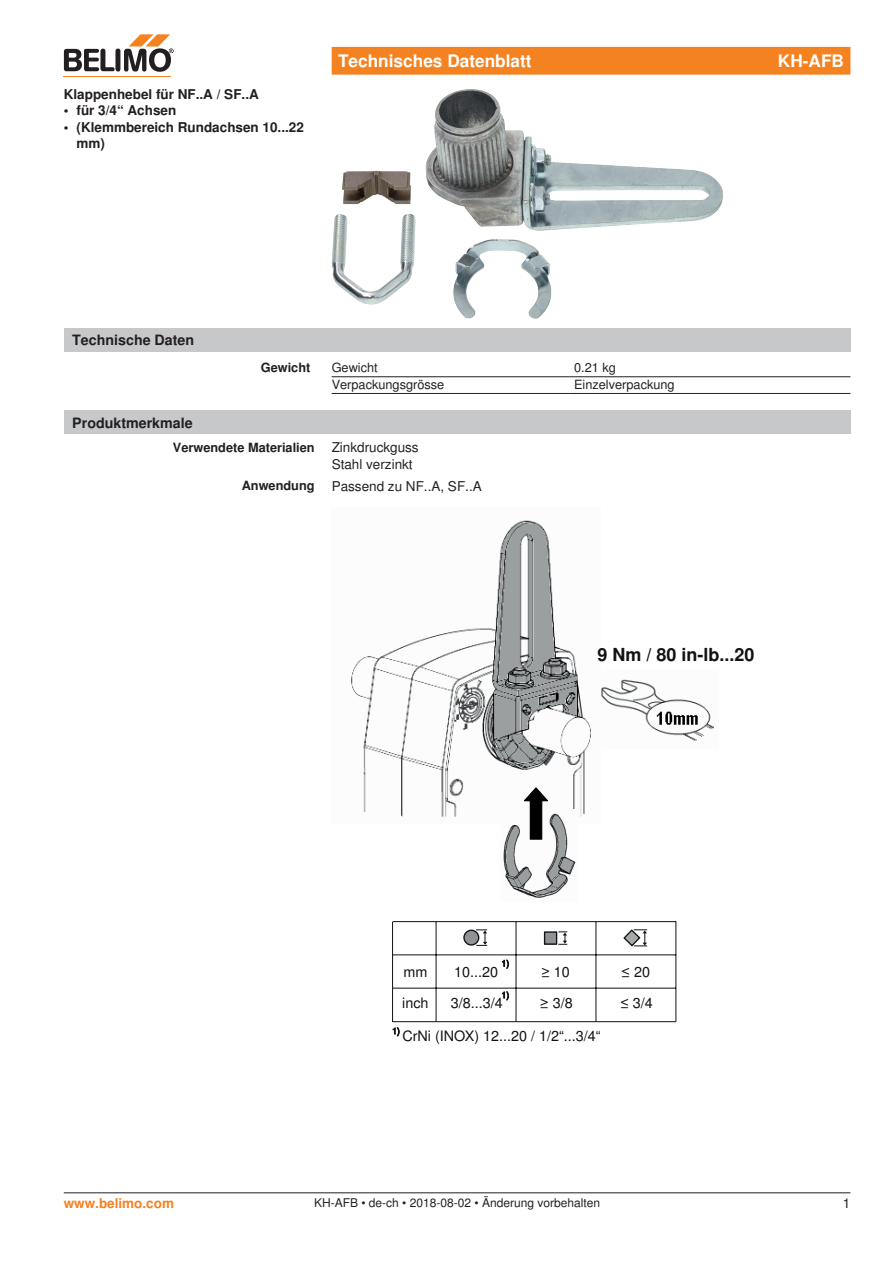
<style>
.page{position:relative;width:893px;height:1263px;background:#fff}
.page>*{position:absolute;margin:0;border:0;box-sizing:border-box;transform-origin:0 0}
.t1{font:700 18px "Nimbus Sans BEL";color:#0f1313}
.Rechtsbündig{font:700 17.25px "Nimbus Sans BEL";color:#fff}
.t2{font:14.4px/31.7px "Nimbus Sans BEL";color:#0f1313}
.t3{font:700 14.25px "Nimbus Sans BEL";color:#231f20}
.Bulletpoints{font:700 13.5px/16.2px "Nimbus Sans BEL";color:#231f20}
.Rechtsbündig_Footer{font:13.5px "Nimbus Sans BEL";color:#231f20}
.Einleitungstext{font:700 13.5px "Nimbus Sans BEL";color:#231f20}
.t4{font:700 13.5px "Nimbus Sans BEL";color:#f58220}
.Rechtsbündig-2{font:700 12.75px "Nimbus Sans BEL";color:#231f20}
.Tabellentext_Technis{font:12.75px "Nimbus Sans BEL";color:#231f20}
.Tabellentext_1mm_Ein{font:12.75px "Nimbus Sans BEL";color:#231f20}
.Footer_EU_center{font:12px "Nimbus Sans BEL";color:#231f20}
.t5{font:8.7px "Nimbus Sans BEL";color:#0f1313}
</style>
<div class="page">
<hr style="left:64px;top:76px;width:107px;height:1px;background:#f58220">
<svg style="left:64px;top:34px;width:110px;height:38px"></svg>
<div style="left:332px;top:47px;width:518px;height:28px;background:#f58220"></div>
<img style="left:342px;top:89px;width:381px;height:142px">
<div style="left:64px;top:328px;width:786px;height:23px;background:#c7c8ca"></div>
<hr style="left:332px;top:376px;width:238px;height:1px;background:#231f20">
<hr style="left:570px;top:376px;width:280px;height:1px;background:#231f20">
<hr style="left:332px;top:393px;width:238px;height:1px;background:#231f20">
<hr style="left:570px;top:393px;width:280px;height:1px;background:#231f20">
<div style="left:64px;top:411px;width:786px;height:23px;background:#c7c8ca"></div>
<img style="left:351px;top:520px;width:240px;height:297px">
<img style="left:601px;top:679px;width:113px;height:62px">
<img style="left:500px;top:810px;width:78px;height:88px">
<svg style="left:523px;top:786px;width:27px;height:54px"></svg>
<hr style="left:436px;top:922px;width:1px;height:100px;background:#0f1313">
<hr style="left:516px;top:922px;width:1px;height:100px;background:#0f1313">
<hr style="left:596px;top:922px;width:1px;height:100px;background:#0f1313">
<hr style="left:675px;top:921px;width:1px;height:101px;background:#0f1313">
<hr style="left:393px;top:921px;width:283px;height:1px;background:#0f1313">
<hr style="left:393px;top:954px;width:283px;height:1px;background:#0f1313">
<hr style="left:393px;top:988px;width:283px;height:1px;background:#0f1313">
<svg style="left:464px;top:930px;width:15px;height:15px"></svg>
<div style="left:463px;top:929px;width:16px;height:17px;border:1px solid #0f1313;border-radius:50%"></div>
<svg style="left:476px;top:929px;width:11px;height:17px"></svg>
<svg style="left:558px;top:931px;width:9px;height:14px"></svg>
<div style="left:545px;top:932px;width:12px;height:12px;background:#919293"></div>
<div style="left:544px;top:931px;width:13px;height:14px;border:1px solid #0f1313"></div>
<svg style="left:623px;top:929px;width:24px;height:17px"></svg>
<hr style="left:393px;top:1021px;width:283px;height:1px;background:#0f1313">
<hr style="left:392px;top:922px;width:1px;height:100px;background:#0f1313">
<svg style="left:393px;top:1027px;width:7px;height:9px"></svg>
<svg style="left:502px;top:991px;width:7px;height:9px"></svg>
<svg style="left:502px;top:960px;width:7px;height:9px"></svg>
<hr style="left:64px;top:1192px;width:786px;height:1px;background:#231f20">
<p class="Einleitungstext" style="left:64px;top:86px;width:197px">Klappenhebel für NF..A / SF..A</p>
<p class="Bulletpoints" style="left:64px;top:103px;width:114px">• für 3/4“ Achsen</p>
<p class="Bulletpoints" style="left:77px;top:119px;width:229px;text-indent:-13px">• (Klemmbereich Rundachsen 10...22 mm)</p>
<p class="Rechtsbündig" style="left:338px;top:51px;width:195px">Technisches Datenblatt</p>
<p class="Rechtsbündig" style="left:778px;top:51px;width:68px">KH-AFB</p>
<p class="t3" style="left:72px;top:331px;width:123px">Technische Daten</p>
<p class="Rechtsbündig-2" style="left:261px;top:360px;width:51px">Gewicht</p>
<p class="Tabellentext_Technis" style="left:332px;top:360px;width:48px">Gewicht</p>
<p class="Tabellentext_1mm_Ein" style="left:574px;top:360px;width:43px">0.21 kg</p>
<p class="Tabellentext_Technis" style="left:332px;top:377px;width:114px">Verpackungsgrösse</p>
<p class="Tabellentext_1mm_Ein" style="left:574px;top:377px;width:102px">Einzelverpackung</p>
<p class="t3" style="left:72px;top:414px;width:122px">Produktmerkmale</p>
<p class="Rechtsbündig-2" style="left:173px;top:440px;width:143px">Verwendete Materialien</p>
<p class="Rechtsbündig_Footer" style="left:332px;top:439px;width:89px">Zinkdruckguss</p>
<p class="Rechtsbündig_Footer" style="left:332px;top:456px;width:83px">Stahl verzinkt</p>
<p class="Rechtsbündig-2" style="left:242px;top:478px;width:74px">Anwendung</p>
<p class="Rechtsbündig_Footer" style="left:332px;top:478px;width:152px">Passend zu NF..A, SF..A</p>
<p class="t1" style="left:597px;top:643px;width:158px">9 Nm / 80 in-lb...20</p>
<p class="t5" style="left:502px;top:960px;width:9px">1)</p>
<p class="t2" style="left:454px;top:957px;width:45px">10...20</p>
<p class="t2" style="left:541px;top:957px;width:30px">≥ 10</p>
<p class="t2" style="left:622px;top:957px;width:30px">≤ 20</p>
<p class="t2" style="left:451px;top:988px;width:53px">3/8...3/4</p>
<p class="t2" style="left:540px;top:988px;width:34px">≥ 3/8</p>
<p class="t2" style="left:620px;top:988px;width:34px">≤ 3/4</p>
<p class="t2" style="left:402px;top:957px;width:28px">mm inch</p>
<p class="t2" style="left:402px;top:1022px;width:200px">CrNi (INOX) 12...20 / 1/2“...3/4“</p>
<p class="t5" style="left:502px;top:992px;width:9px">1)</p>
<p class="t4" style="left:64px;top:1195px;width:112px">www.belimo.com</p>
<p class="Footer_EU_center" style="left:314px;top:1196px;width:288px">KH-AFB • de-ch • 2018-08-02 • Änderung vorbehalten</p>
<p class="Rechtsbündig_Footer" style="left:843px;top:1195px;width:9px">1</p>
</div>
